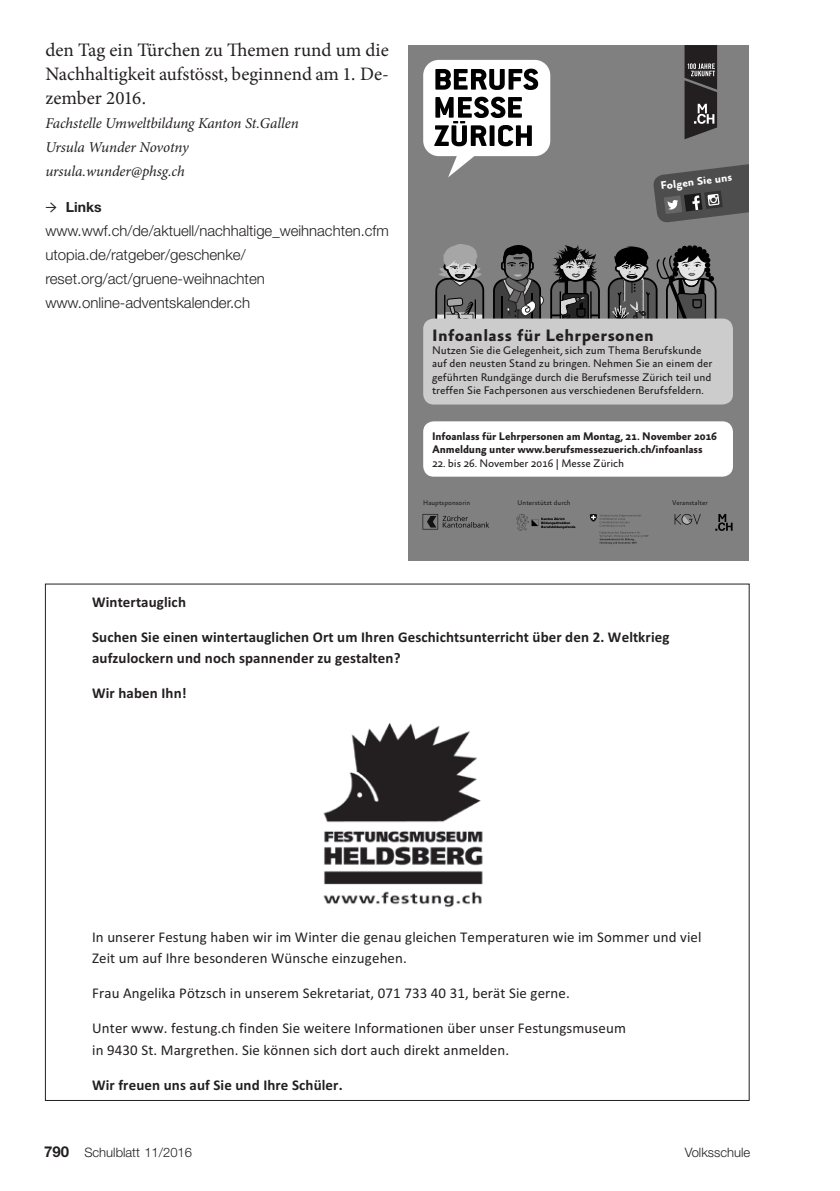
<style>
.page{position:relative;width:840px;height:1191px;background:#fff}
.page>*{position:absolute;margin:0;border:0;box-sizing:border-box;transform-origin:0 0}
.t1{font:19px/24px "Minion Pro";color:#231f20;text-align:justify}
.t2{font:700 16.8px "Absara Sans OT";letter-spacing:.02em;color:#231f20;scale:1.05 1}
.t3{font:15px/21.6px "Calibri";letter-spacing:.01em;color:#231f20}
.t4{font:700 15px/21.6px "Calibri";letter-spacing:.01em;color:#231f20}
.t5{font:300 15px/24px "Helvetica Neue LT Std";color:#231f20}
.t6{font:italic 15px/24px "Minion Pro";letter-spacing:-.01em;color:#231f20}
.t7{font:700 14px "Helvetica Neue LT Std";color:#231f20}
.t8{font:300 13px "Helvetica Neue LT Std";color:#231f20}
.t9{font:11.2px/13.4px "Absara Sans OT";letter-spacing:-.005em;color:#231f20}
.t10{font:700 11.2px/13.4px "Absara Sans OT";letter-spacing:-.01em;color:#231f20}
.t11{font:700 11px "Absara Sans OT";color:#fff;scale:1.05 1}
.t12{font:6.8px "Absara Sans OT";letter-spacing:.005em;color:#231f20}
.s1{font-family:"Minion Pro";font-weight:400;font-size:18px}
.s2{font-weight:700;font-size:15px}
</style>
<div class="page">
<img style="left:323px;top:722px;width:160px;height:186px">
<div style="left:407px;top:45px;width:340px;height:516px;background:#808080"></div>
<svg style="left:493px;top:245px;width:51px;height:73px"></svg>
<svg style="left:607px;top:245px;width:109px;height:73px"></svg>
<svg style="left:550px;top:245px;width:49px;height:73px"></svg>
<svg style="left:435px;top:244px;width:49px;height:74px"></svg>
<div style="left:423px;top:421px;width:309px;height:55px;background:#fff;border-radius:11px"></div>
<div style="left:423px;top:318px;width:309px;height:86px;background:#ccc;border-radius:11px"></div>
<svg style="left:423px;top:60px;width:127px;height:117px"></svg>
<svg style="left:684px;top:45px;width:32px;height:94px;background:#403d3e"></svg>
<svg style="left:674px;top:514px;width:58px;height:17px"></svg>
<svg style="left:422px;top:514px;width:67px;height:15px"></svg>
<svg style="left:589px;top:514px;width:59px;height:30px"></svg>
<svg style="left:516px;top:514px;width:59px;height:17px"></svg>
<svg style="left:653px;top:164px;width:94px;height:59px"></svg>
<p class="t1" style="left:45px;top:38px;width:345px">den Tag ein Türchen zu Themen rund um die Nachhaltigkeit aufstösst, beginnend am 1. De&shy;zember 2016.</p>
<p class="t6" style="left:45px;top:112px;width:255px">Fachstelle Umweltbildung Kanton St.Gallen<br>Ursula Wunder Novotny ursula.wunder@phsg.ch</p>
<p class="t7" style="left:45px;top:199px;width:58px"><span class="s1">→</span> Links</p>
<p class="t5" style="left:45px;top:219px;width:345px">www.wwf.ch/de/aktuell/nachhaltige_weihnachten.cfm utopia.de/ratgeber/geschenke/ reset.org/act/gruene-weihnachten www.online-adventskalender.ch</p>
<p class="t11" style="left:659px;top:180px;width:70px;rotate:-7deg">Folgen Sie uns</p>
<p class="t2" style="left:432px;top:326px;width:212px">Infoanlass für Lehrpersonen</p>
<p class="t9" style="left:432px;top:344px;width:282px">Nutzen Sie die Gelegenheit, sich zum Thema Berufskunde auf den neusten Stand zu bringen. Nehmen Sie an einem der geführten Rundgänge durch die Berufsmesse Zürich teil und treffen Sie Fachpersonen aus verschiedenen Berufsfeldern.</p>
<p class="t10" style="left:432px;top:430px;width:286px">Infoanlass für Lehrpersonen am Montag, 21. November 2016<br>Anmeldung unter www.berufsmessezuerich.ch/infoanlass</p>
<p class="t9" style="left:432px;top:457px;width:193px">22. bis 26. November 2016 | Messe Zürich</p>
<p class="t12" style="left:423px;top:499px;width:49px">Hauptsponsorin</p>
<p class="t12" style="left:517px;top:499px;width:55px">Unterstützt durch</p>
<p class="t12" style="left:672px;top:499px;width:37px">Veranstalter</p>
<p class="t4" style="left:92px;top:591px;width:95px">Wintertauglich</p>
<p class="t4" style="left:92px;top:626px;width:578px">Suchen Sie einen wintertauglichen Ort um Ihren Geschichtsunterricht über den 2. Weltkrieg aufzulockern und noch spannender zu gestalten?</p>
<p class="t4" style="left:92px;top:682px;width:96px">Wir haben Ihn!</p>
<p class="t3" style="left:92px;top:926px;width:610px">In unserer Festung haben wir im Winter die genau gleichen Temperaturen wie im Sommer und viel<br>Zeit um auf Ihre besonderen Wünsche einzugehen.</p>
<p class="t3" style="left:92px;top:982px;width:479px">Frau Angelika Pötzsch in unserem Sekretariat, 071 733 40 31, berät Sie gerne.</p>
<p class="t3" style="left:92px;top:1017px;width:535px">Unter www. festung.ch finden Sie weitere Informationen über unser Festungsmuseum in 9430 St. Margrethen. Sie können sich dort auch direkt anmelden.</p>
<p class="t4" style="left:92px;top:1074px;width:252px">Wir freuen uns auf Sie und Ihre Schüler.</p>
<p class="t8" style="left:44px;top:1144px;width:149px"><span class="s2">790</span> Schulblatt 11/2016</p>
<p class="t8" style="left:684px;top:1144px;width:67px">Volksschule</p>
</div>
